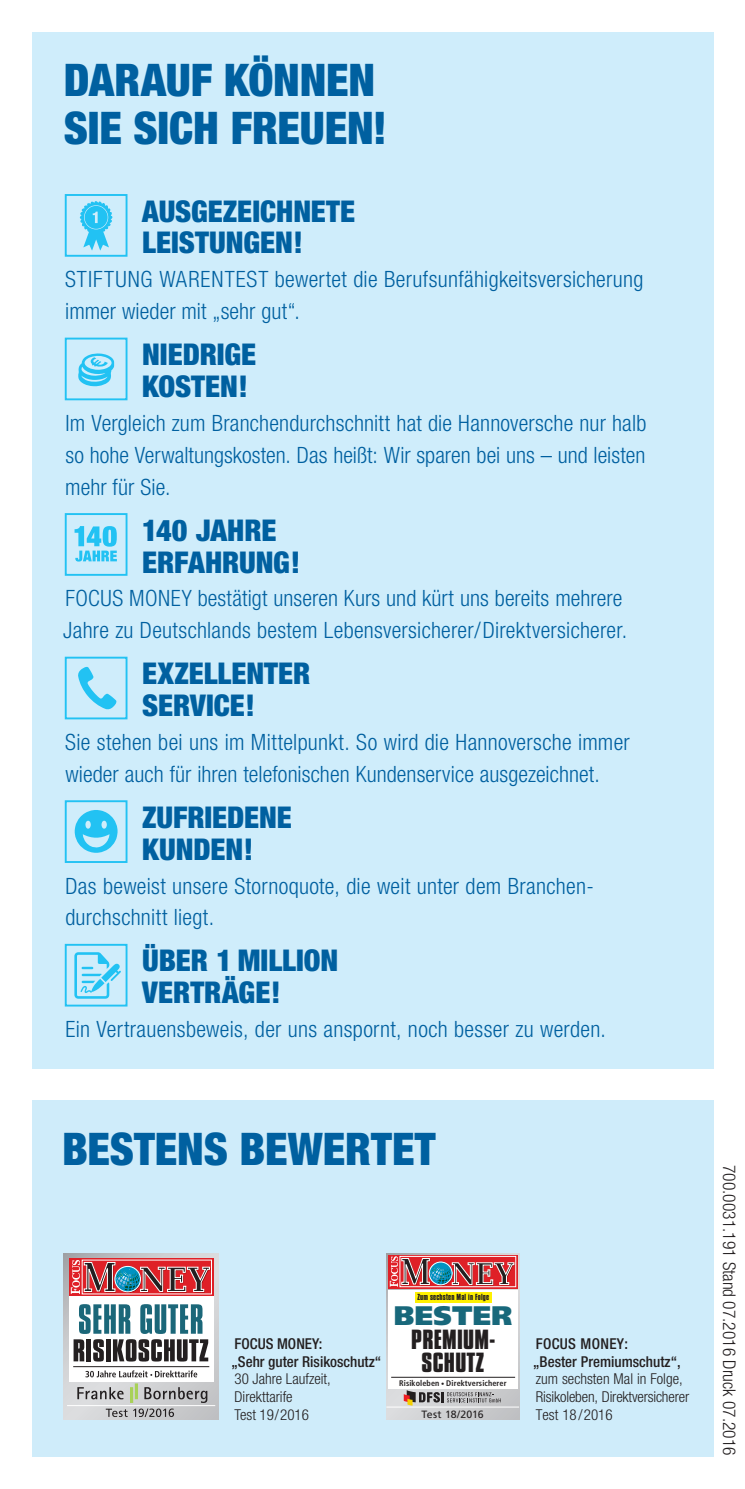
<style>
.page{position:relative;width:745px;height:1489px;background:#fff}
.page>*{position:absolute;margin:0;border:0;box-sizing:border-box;transform-origin:0 0}
.t1{font:900 condensed 45px/47.8px "Helvetica Neue LT Std";letter-spacing:-.005em;color:#0060a0}
.t2{font:900 condensed 30px/32px "Helvetica Neue LT Std";color:#0060a0}
.t3{font:900 26.75px "Frutiger";letter-spacing:.01em;color:#18687b}
.t4{font:700 23.75px/23.2px "Compacta BT";letter-spacing:.01em;color:#231f20;text-align:center}
.t5{font:300 condensed 22.5px/32px "Helvetica Neue LT Std";letter-spacing:.01em;color:#0060a0}
.t6{font:300 condensed 17.5px "Helvetica Neue LT Std";color:#231f20}
.t7{font:300 condensed 15px/17.8px "Helvetica Neue LT Std";color:#231f20}
.t8{font:500 condensed 15px/17.8px "Helvetica Neue LT Std";color:#231f20}
.t9{font:10.5px "Frutiger";letter-spacing:-.02em;color:#231f20}
.t10{font:700 condensed 8px "Frutiger";letter-spacing:.01em;color:#231f20}
.t11{font:700 7.5px "Compacta BT";letter-spacing:.02em;color:#231f20}
.s1{font-size:6.5px}
</style>
<div class="page">
<div style="left:32px;top:1100px;width:680px;height:356px;background:#cfecfa"></div>
<div style="left:32px;top:32px;width:680px;height:1036px;background:#cfedfb"></div>
<div style="left:65px;top:194px;width:62px;height:63px;border:2px solid #22c2f3"></div>
<svg style="left:79px;top:201px;width:34px;height:49px"></svg>
<div style="left:65px;top:337px;width:62px;height:63px;border:2px solid #22c2f3"></div>
<svg style="left:78px;top:353px;width:36px;height:33px"></svg>
<div style="left:65px;top:513px;width:62px;height:62px;border:2px solid #22c2f3"></div>
<svg style="left:74px;top:526px;width:43px;height:35px"></svg>
<div style="left:65px;top:656px;width:62px;height:63px;border:2px solid #22c2f3"></div>
<svg style="left:78px;top:666px;width:39px;height:44px"></svg>
<div style="left:65px;top:800px;width:62px;height:62px;border:2px solid #22c2f3"></div>
<svg style="left:75px;top:810px;width:42px;height:42px"></svg>
<div style="left:65px;top:943px;width:62px;height:63px;border:2px solid #22c2f3"></div>
<svg style="left:74px;top:952px;width:47px;height:46px"></svg>
<svg style="left:64px;top:1253px;width:154px;height:166px;background:#ceced0"></svg>
<svg style="left:69px;top:1295px;width:144px;height:86px;background:#f1e9ea"></svg>
<svg style="left:69px;top:1258px;width:144px;height:37px"></svg>
<svg style="left:71px;top:1259px;width:141px;height:35px;background:#b55c63"></svg>
<div style="left:115px;top:1265px;width:26px;height:26px;border:1px solid #fff;border-radius:50%"></div>
<hr style="left:67px;top:1404px;width:148px;height:1px;background:#fff">
<svg style="left:144px;top:1386px;width:63px;height:16px"></svg>
<svg style="left:77px;top:1386px;width:46px;height:13px"></svg>
<hr style="left:130px;top:1386px;width:3px;height:16px;background:#a8d158">
<hr style="left:135px;top:1383px;width:3px;height:15px;background:#a8d158">
<svg style="left:85px;top:1370px;width:112px;height:7px"></svg>
<svg style="left:73px;top:1303px;width:135px;height:58px;background:#82979d"></svg>
<hr style="left:73px;top:1365px;width:136px;height:1px;background:#231f20">
<svg style="left:106px;top:1408px;width:68px;height:8px"></svg>
<svg style="left:386px;top:1253px;width:133px;height:166px;background:#d1c9cb"></svg>
<div style="left:388px;top:1290px;width:129px;height:98px;background:#fff"></div>
<svg style="left:388px;top:1254px;width:129px;height:34px"></svg>
<svg style="left:389px;top:1255px;width:127px;height:32px;background:#b96167"></svg>
<div style="left:429px;top:1261px;width:23px;height:23px;border:1px solid #fff;border-radius:50%"></div>
<hr style="left:386px;top:1406px;width:132px;height:1px;background:#fff">
<svg style="left:403px;top:1389px;width:97px;height:16px;background:#a6a19f"></svg>
<hr style="left:391px;top:1376px;width:123px;height:1px;background:#231f20">
<div style="left:414px;top:1291px;width:77px;height:11px;background:#fff101"></div>
<h1 class="t1" style="left:64px;top:55px;width:324px">DARAUF KÖNNEN<br>SIE SICH FREUEN!</h1>
<h2 class="t2" style="left:142px;top:194px;width:214px;text-indent:16px">USGEZEICHNETE<br>LEISTUNGEN!</h2>
<p class="t5" style="left:65px;top:263px;width:579px">STIFTUNG WARENTEST bewertet die Berufsunfähigkeitsversicherung immer wieder mit „sehr gut“.</p>
<h2 class="t2" style="left:64px;top:338px;width:49px">N</h2>
<h2 class="t2" style="left:64px;top:194px;width:49px">A</h2>
<h2 class="t2" style="left:128px;top:338px;width:130px;text-align:right">IEDRIGE<br>KOSTEN!</h2>
<p class="t5" style="left:65px;top:407px;width:582px;text-align:justify">Im Vergleich zum Branchendurchschnitt hat die Hannoversche nur halb so hohe Verwaltungskosten. Das heißt: Wir sparen bei uns – und leisten mehr für Sie.</p>
<h2 class="t2" style="left:128px;top:513px;width:173px;text-align:center">140 JAHRE<br>ERFAHRUNG!</h2>
<p class="t5" style="left:63px;top:582px;width:565px">FOCUS MONEY bestätigt unseren Kurs und kürt uns bereits mehrere<br>Jahre zu Deutschlands bestem Lebensversicherer/Direktversicherer.</p>
<h2 class="t2" style="left:128px;top:657px;width:184px;text-indent:14px">EXZELLENTER<br>SERVICE!</h2>
<p class="t5" style="left:65px;top:725px;width:565px">Sie stehen bei uns im Mittelpunkt. So wird die Hannoversche immer wieder auch für ihren telefonischen Kundenservice ausgezeichnet.</p>
<h2 class="t2" style="left:64px;top:800px;width:47px">Z</h2>
<h2 class="t2" style="left:142px;top:800px;width:151px;text-indent:14px">UFRIEDENE<br>KUNDEN!</h2>
<p class="t5" style="left:65px;top:869px;width:529px">Das beweist unsere Stornoquote, die weit unter dem Branchen&shy;durchschnitt liegt.</p>
<h2 class="t2" style="left:142px;top:944px;width:197px">ÜBER 1 MILLION<br>VERTRÄGE!</h2>
<p class="t5" style="left:65px;top:1012px;width:541px">Ein Vertrauensbeweis, der uns anspornt, noch besser zu werden.</p>
<h1 class="t1" style="left:62px;top:1123px;width:375px">BESTENS BEWERTET</h1>
<p class="t8" style="left:231px;top:1334px;width:151px">FOCUS MONEY:<br>„Sehr guter Risikoschutz“</p>
<p class="t7" style="left:234px;top:1369px;width:98px">30 Jahre Laufzeit,<br>Direkttarife<br>Test 19/2016</p>
<p class="t11" style="left:417px;top:1292px;width:73px">Zum sechsten Mal in Folge</p>
<p class="t3" style="left:393px;top:1298px;width:120px">BESTER</p>
<p class="t4" style="left:411px;top:1327px;width:85px">PREMIUM-<br>SCHUTZ</p>
<p class="t10" style="left:399px;top:1378px;width:109px">Risikoleben <span class="s1">•</span> Direktversicherer</p>
<p class="t9" style="left:421px;top:1407px;width:63px">Test 18/2016</p>
<p class="t8" style="left:533px;top:1334px;width:149px">FOCUS MONEY:<br>„Bester Premiumschutz“,</p>
<p class="t7" style="left:535px;top:1369px;width:155px">zum sechsten Mal in Folge,<br>Risikoleben, Direktversicherer<br>Test 18/2016</p>
<p class="t6" style="left:738px;top:1164px;width:292px;rotate:90deg">700.0031.191 Stand 07.2016 Druck 07.2016</p>
</div>
